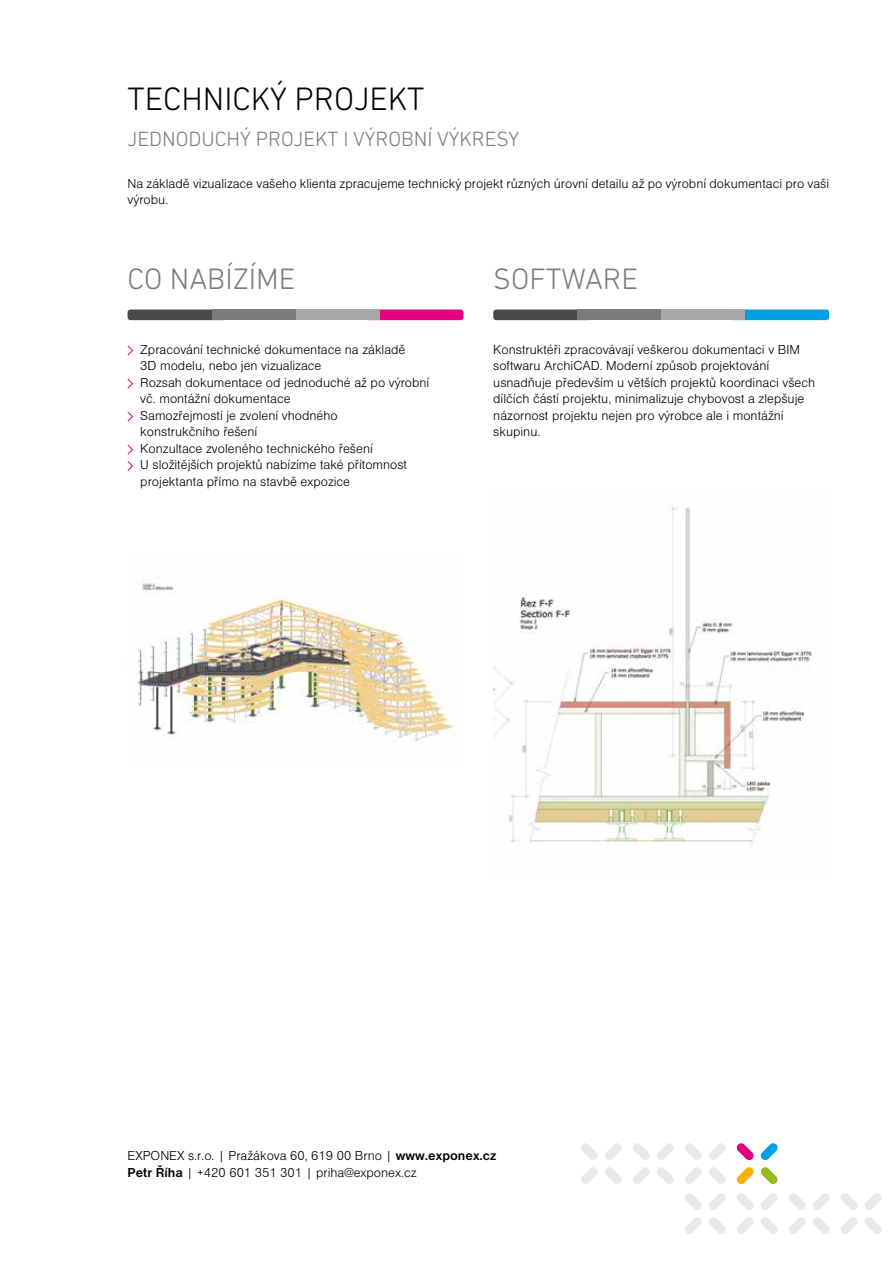
<style>
.page{position:relative;width:893px;height:1263px;background:#fff}
.page>*{position:absolute;margin:0;border:0;box-sizing:border-box;transform-origin:0 0}
.t1{font:300 33px "DIN Next Rounded LT Pro";color:#000}
.t2{font:300 30px "DIN Next Rounded LT Pro";color:#7c7b7b}
.t3{font:300 21px "DIN Next Rounded LT Pro";color:#7c7b7b}
.t4{font:300 13.5px/16.5px "Nimbus Sans DCE";color:#000}
.s1{font-weight:700}
</style>
<div class="page">
<svg style="left:709px;top:1167px;width:17px;height:17px"></svg>
<svg style="left:685px;top:1143px;width:17px;height:17px"></svg>
<svg style="left:709px;top:1143px;width:17px;height:17px"></svg>
<svg style="left:685px;top:1167px;width:17px;height:17px"></svg>
<svg style="left:657px;top:1167px;width:17px;height:17px"></svg>
<svg style="left:633px;top:1143px;width:17px;height:17px"></svg>
<svg style="left:657px;top:1143px;width:17px;height:17px"></svg>
<svg style="left:633px;top:1167px;width:17px;height:17px"></svg>
<svg style="left:737px;top:1167px;width:17px;height:17px"></svg>
<svg style="left:761px;top:1143px;width:16px;height:17px"></svg>
<svg style="left:761px;top:1167px;width:16px;height:17px"></svg>
<svg style="left:737px;top:1143px;width:17px;height:17px"></svg>
<svg style="left:761px;top:1217px;width:16px;height:17px"></svg>
<svg style="left:737px;top:1193px;width:17px;height:17px"></svg>
<svg style="left:761px;top:1193px;width:16px;height:17px"></svg>
<svg style="left:737px;top:1217px;width:17px;height:17px"></svg>
<svg style="left:709px;top:1217px;width:17px;height:17px"></svg>
<svg style="left:685px;top:1193px;width:17px;height:17px"></svg>
<svg style="left:709px;top:1193px;width:17px;height:17px"></svg>
<svg style="left:685px;top:1217px;width:17px;height:17px"></svg>
<svg style="left:813px;top:1217px;width:16px;height:17px"></svg>
<svg style="left:789px;top:1193px;width:16px;height:17px"></svg>
<svg style="left:813px;top:1193px;width:16px;height:17px"></svg>
<svg style="left:789px;top:1217px;width:16px;height:17px"></svg>
<svg style="left:605px;top:1167px;width:17px;height:17px"></svg>
<svg style="left:581px;top:1143px;width:17px;height:17px"></svg>
<svg style="left:605px;top:1143px;width:17px;height:17px"></svg>
<svg style="left:581px;top:1167px;width:17px;height:17px"></svg>
<svg style="left:865px;top:1217px;width:16px;height:17px"></svg>
<svg style="left:841px;top:1193px;width:16px;height:17px"></svg>
<svg style="left:865px;top:1193px;width:16px;height:17px"></svg>
<svg style="left:841px;top:1217px;width:16px;height:17px"></svg>
<div style="left:128px;top:309px;width:98px;height:11px;background:#4a4a49;border-radius:3px"></div>
<div style="left:365px;top:309px;width:98px;height:11px;background:#e6007d;border-radius:3px"></div>
<div style="left:212px;top:309px;width:84px;height:11px;background:#7c7b7b"></div>
<div style="left:296px;top:309px;width:83px;height:11px;background:#a8a8a7"></div>
<svg style="left:127px;top:345px;width:6px;height:11px"></svg>
<svg style="left:127px;top:378px;width:6px;height:11px"></svg>
<svg style="left:127px;top:411px;width:6px;height:11px"></svg>
<svg style="left:127px;top:444px;width:6px;height:27px"></svg>
<div style="left:493px;top:309px;width:99px;height:11px;background:#4a4a49;border-radius:3px"></div>
<div style="left:730px;top:309px;width:99px;height:11px;background:#009fe3;border-radius:3px"></div>
<div style="left:577px;top:309px;width:84px;height:11px;background:#7c7b7b"></div>
<div style="left:661px;top:309px;width:84px;height:11px;background:#a8a8a7"></div>
<img style="left:137px;top:577px;width:318px;height:165px">
<img style="left:493px;top:507px;width:319px;height:338px">
<h1 class="t1" style="left:128px;top:80px;width:298px">TECHNICKÝ PROJEKT</h1>
<h3 class="t3" style="left:128px;top:126px;width:393px">JEDNODUCHÝ PROJEKT I VÝROBNÍ VÝKRESY</h3>
<p class="t4" style="left:128px;top:175px;width:703px">Na základě vizualizace vašeho klienta zpracujeme technický projekt různých úrovní detailu až po výrobní dokumentaci pro vaši výrobu.</p>
<h2 class="t2" style="left:128px;top:262px;width:169px">CO NABÍZÍME</h2>
<p class="t4" style="left:140px;top:341px;width:291px">Zpracování technické dokumentace na základě<br>3D modelu, nebo jen vizualizace<br>Rozsah dokumentace od jednoduché až po výrobní vč. montážní dokumentace<br>Samozřejmostí je zvolení vhodného<br>konstrukčního řešení<br>Konzultace zvoleného technického řešení<br>U složitějších projektů nabízíme také přítomnost projektanta přímo na stavbě expozice</p>
<h2 class="t2" style="left:493px;top:262px;width:146px">SOFTWARE</h2>
<p class="t4" style="left:493px;top:341px;width:323px">Konstruktéři zpracovávají veškerou dokumentaci v BIM softwaru ArchiCAD. Moderní způsob projektování usnadňuje především u větších projektů koordinaci všech dílčích částí projektu, minimalizuje chybovost a zlepšuje názornost projektu nejen pro výrobce ale i montážní skupinu.</p>
<p class="t4" style="left:128px;top:1148px;width:370px">EXPONEX s.r.o. | Pražákova 60, 619 00 Brno | <span class="s1">www.exponex.cz<br>Petr Říha</span> | +420 601 351 301 | priha@exponex.cz</p>
</div>
